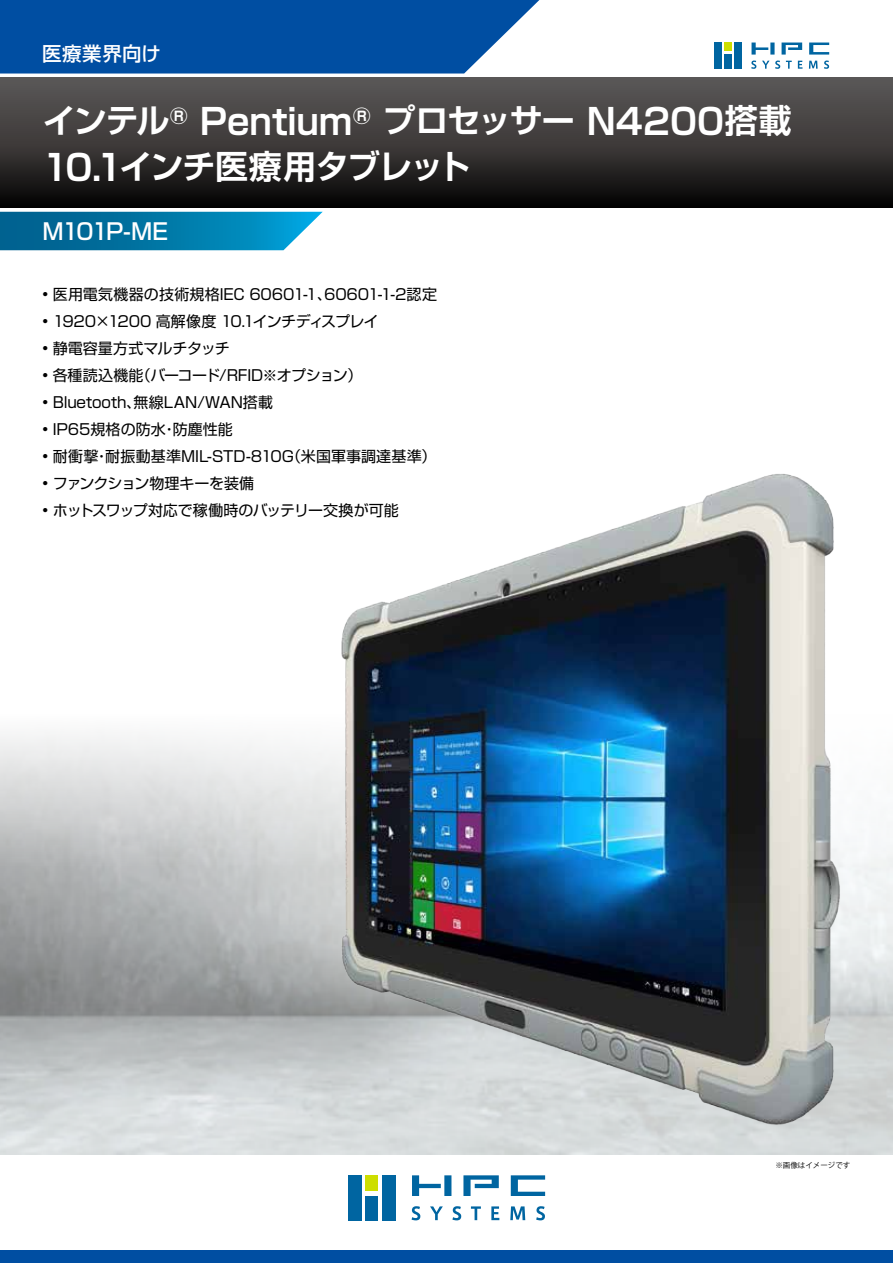
<style>
.page{position:relative;width:893px;height:1263px;background:#fff}
.page>*{position:absolute;margin:0;border:0;box-sizing:border-box;transform-origin:0 0}
.t1{font:700 35.55px "Shin Go Pr 5 De";letter-spacing:-.005em;color:#fff}
.t2{font:700 33px/45.6px "Shin Go Pr 5 De";letter-spacing:-.03em;color:#fff}
.t3{font:500 22.5px "Shin Go Pr 5";letter-spacing:-.095em;color:#fff}
.t4{font:700 20.7px "Shin Go Pr 5 De";color:#fff}
.t5{font:500 19.5px "Shin Go Pr 5";letter-spacing:.03em;color:#fff}
.t6{font:15px/27px "Shin Go Pr 5";letter-spacing:-.01em;color:#000}
.t7{font:15px "Shin Go Pr 5";letter-spacing:-.04em;color:#000}
.t8{font:7.5px "Koz Go Pr 6 N";color:#000}
.s1{font-size:35.55px}
</style>
<div class="page">
<svg style="left:0;top:212px;width:323px;height:38px;background:#0f81ae"></svg>
<svg style="left:0;top:0;width:540px;height:74px;background:#115aa8"></svg>
<div style="left:0;top:78px;width:893px;height:129px;background:linear-gradient(to bottom,#625f5e,#0c0a0a)"></div>
<div style="left:348px;top:1175px;width:13px;height:45px;background:#0065a1"></div>
<div style="left:366px;top:1175px;width:12px;height:15px;background:#cdde00"></div>
<div style="left:366px;top:1196px;width:12px;height:24px;background:#0065a1"></div>
<div style="left:382px;top:1175px;width:14px;height:45px;background:#0065a1"></div>
<svg style="left:511px;top:1175px;width:34px;height:21px"></svg>
<svg style="left:463px;top:1175px;width:36px;height:21px"></svg>
<svg style="left:412px;top:1175px;width:39px;height:21px"></svg>
<svg style="left:412px;top:1206px;width:8px;height:14px"></svg>
<svg style="left:430px;top:1206px;width:13px;height:14px"></svg>
<svg style="left:452px;top:1206px;width:9px;height:14px"></svg>
<svg style="left:471px;top:1206px;width:10px;height:14px"></svg>
<svg style="left:491px;top:1206px;width:8px;height:14px"></svg>
<svg style="left:510px;top:1206px;width:15px;height:14px"></svg>
<svg style="left:536px;top:1206px;width:9px;height:14px"></svg>
<div style="left:0;top:1250px;width:893px;height:13px;background:#004ea2"></div>
<div style="left:714px;top:43px;width:8px;height:26px;background:#0065a1"></div>
<div style="left:725px;top:43px;width:7px;height:8px;background:#cdde00"></div>
<div style="left:725px;top:55px;width:7px;height:14px;background:#0065a1"></div>
<div style="left:734px;top:43px;width:8px;height:26px;background:#0065a1"></div>
<svg style="left:809px;top:43px;width:20px;height:12px"></svg>
<svg style="left:782px;top:43px;width:20px;height:12px"></svg>
<svg style="left:751px;top:43px;width:24px;height:12px"></svg>
<svg style="left:751px;top:61px;width:5px;height:8px"></svg>
<svg style="left:762px;top:61px;width:7px;height:8px"></svg>
<svg style="left:775px;top:61px;width:5px;height:8px"></svg>
<svg style="left:786px;top:61px;width:6px;height:8px"></svg>
<svg style="left:798px;top:61px;width:4px;height:8px"></svg>
<svg style="left:809px;top:61px;width:9px;height:8px"></svg>
<svg style="left:824px;top:61px;width:5px;height:8px"></svg>
<svg style="left:0;top:720px;width:254px;height:147px"></svg>
<img style="left:254px;top:474px;width:639px;height:657px">
<h3 class="t5" style="left:42px;top:38px;width:120px">医療業界向け</h3>
<h2 class="t2" style="left:383px;top:95px;width:411px">プロセッサー <span class="s1">N4200</span>搭載</h2>
<h2 class="t2" style="left:119px;top:95px;width:353px;text-indent:-77px">インテル<br>インチ医療用タブレット</h2>
<h3 class="t4" style="left:170px;top:99px;width:20px">®</h3>
<h3 class="t4" style="left:353px;top:99px;width:20px">®</h3>
<h1 class="t1" style="left:200px;top:93px;width:154px">Pentium</h1>
<h1 class="t1" style="left:43px;top:138px;width:83px">10.1</h1>
<h3 class="t3" style="left:42px;top:213px;width:127px">M101P-ME</h3>
<p class="t6" style="left:42px;top:280px;width:291px">• 医用電気機器の技術規格IEC 60601-1、</p>
<p class="t7" style="left:42px;top:309px;width:338px">• 1920×1200 高解像度 10.1インチディスプレイ</p>
<p class="t6" style="left:136px;top:334px;width:228px;text-indent:-94px">• 静電容量方式マルチタッチ<br>（バーコード/RFID※オプション(</p>
<p class="t6" style="left:324px;top:280px;width:115px">60601-1-2認定</p>
<p class="t6" style="left:133px;top:361px;width:141px;text-indent:-91px">• 各種読込機能<br>無線LAN/WAN搭載</p>
<p class="t6" style="left:42px;top:388px;width:101px">• Bluetooth、</p>
<p class="t6" style="left:173px;top:415px;width:62px">防塵性能</p>
<p class="t6" style="left:105px;top:415px;width:333px;text-indent:-63px">• IP65規格の防水<br>耐振動基準MIL-STD-810 （G 米国軍事調達基準(</p>
<p class="t6" style="left:162px;top:415px;width:16px">・</p>
<p class="t6" style="left:42px;top:442px;width:58px">• 耐衝撃</p>
<p class="t6" style="left:42px;top:469px;width:214px">• ファンクション物理キーを装備</p>
<p class="t6" style="left:42px;top:496px;width:358px">• ホットスワップ対応で稼働時のバッテリー交換が可能</p>
<p class="t6" style="left:94px;top:442px;width:16px">・</p>
<p class="t8" style="left:775px;top:1161px;width:76px">※画像はイメージです</p>
</div>
